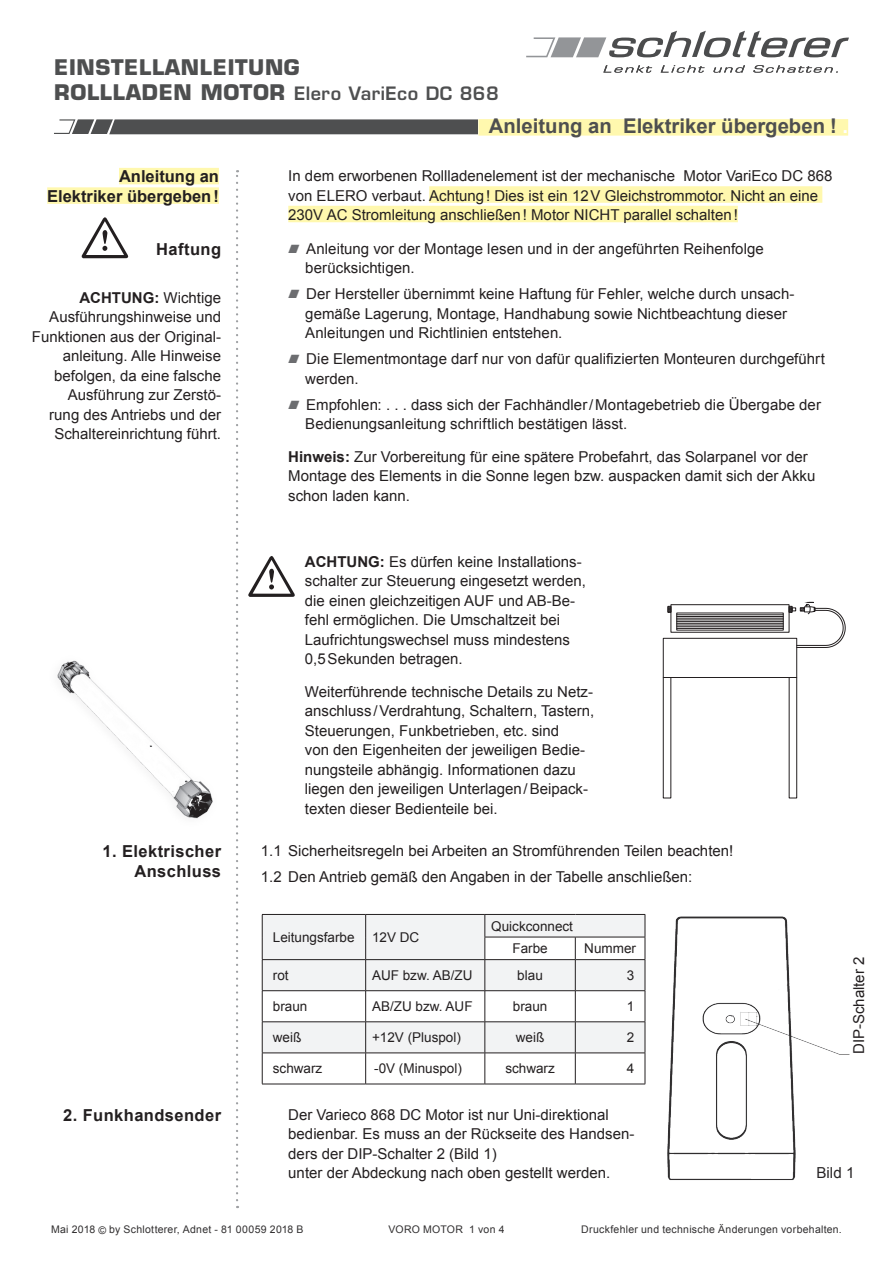
<style>
.page{position:relative;width:893px;height:1263px;background:#fff}
.page>*{position:absolute;margin:0;border:0;box-sizing:border-box;transform-origin:0 0}
.t1{font:700 21px "Eurostile LT Std";letter-spacing:.03em;color:#4e4f50}
.t2{font:700 20.25px "Arial";color:#4e4f50}
.t3{font:600 18px "Eurostile LT Std";letter-spacing:.03em;color:#4e4f50}
.t4{font:700 16.5px/19.5px "Arial";letter-spacing:.025em;color:#231f20;text-align:right}
.t5{font:700 16.5px/19.5px "Arial";color:#231f20;text-align:right}
.t6{font:15.15px "Arial";color:#282526}
.t7{font:15px/19.5px "Arial";color:#231f20}
.t8{font:13.5px/22.6px "Arial";color:#231f20;text-align:center}
.t9{font:10.5px "Arial";letter-spacing:.025em;color:#312f30}
.s1{font-weight:700;font-size:21px}
.s2{font-weight:700}
.s3{color:#fff}
.s4{font-family:"Schlotterer Raute normal";font-size:16.5px;color:#6c6d70}
</style>
<div class="page">
<svg style="left:236px;top:170px;width:2px;height:1030px"></svg>
<svg style="left:603px;top:65px;width:49px;height:8px"></svg>
<svg style="left:661px;top:65px;width:44px;height:8px"></svg>
<svg style="left:713px;top:65px;width:32px;height:8px"></svg>
<svg style="left:753px;top:65px;width:85px;height:8px"></svg>
<svg style="left:526px;top:31px;width:323px;height:26px"></svg>
<svg style="left:54px;top:119px;width:424px;height:15px"></svg>
<img style="left:57px;top:660px;width:156px;height:159px">
<svg style="left:82px;top:217px;width:46px;height:41px"></svg>
<div style="left:429px;top:186px;width:393px;height:17px;background:#fff8ae"></div>
<div style="left:288px;top:206px;width:450px;height:16px;background:#fff8ae"></div>
<div style="left:119px;top:168px;width:100px;height:16px;background:#fff8ae"></div>
<div style="left:47px;top:187px;width:172px;height:17px;background:#fff8ae"></div>
<svg style="left:248px;top:556px;width:47px;height:41px"></svg>
<svg style="left:668px;top:606px;width:115px;height:24px"></svg>
<div style="left:663px;top:638px;width:134px;height:40px;border:1px solid #231f20"></div>
<div style="left:789px;top:677px;width:8px;height:121px;border:1px solid #231f20"></div>
<div style="left:663px;top:677px;width:8px;height:121px;border:1px solid #231f20"></div>
<svg style="left:789px;top:602px;width:56px;height:46px"></svg>
<div style="left:478px;top:119px;width:370px;height:17px;background:#fff8ae"></div>
<img style="left:667px;top:916px;width:183px;height:264px">
<div style="left:803px;top:1164px;width:54px;height:18px;background:#fff"></div>
<div style="left:263px;top:915px;width:382px;height:22px;background:#f2f3f4"></div>
<svg style="left:263px;top:937px;width:382px;height:147px;fill:#f2f3f4"></svg>
<hr style="left:262px;top:914px;width:104px;height:1px;background:#231f20">
<hr style="left:366px;top:914px;width:119px;height:1px;background:#231f20">
<hr style="left:485px;top:914px;width:90px;height:1px;background:#231f20">
<hr style="left:575px;top:914px;width:70px;height:1px;background:#231f20">
<svg style="left:262px;top:915px;width:1px;height:44px"></svg>
<svg style="left:365px;top:915px;width:1px;height:44px"></svg>
<hr style="left:485px;top:937px;width:90px;height:1px;background:#231f20">
<svg style="left:485px;top:915px;width:1px;height:44px"></svg>
<hr style="left:575px;top:937px;width:70px;height:1px;background:#231f20">
<svg style="left:575px;top:937px;width:1px;height:22px"></svg>
<svg style="left:645px;top:915px;width:1px;height:44px"></svg>
<hr style="left:262px;top:959px;width:104px;height:1px;background:#231f20">
<hr style="left:262px;top:960px;width:1px;height:30px;background:#231f20">
<hr style="left:366px;top:959px;width:119px;height:1px;background:#231f20">
<hr style="left:365px;top:960px;width:1px;height:30px;background:#231f20">
<hr style="left:485px;top:959px;width:90px;height:1px;background:#231f20">
<hr style="left:485px;top:960px;width:1px;height:30px;background:#231f20">
<hr style="left:575px;top:959px;width:70px;height:1px;background:#231f20">
<hr style="left:575px;top:960px;width:1px;height:30px;background:#231f20">
<hr style="left:645px;top:960px;width:1px;height:30px;background:#231f20">
<hr style="left:262px;top:990px;width:104px;height:1px;background:#231f20">
<hr style="left:262px;top:991px;width:1px;height:30px;background:#231f20">
<hr style="left:366px;top:990px;width:119px;height:1px;background:#231f20">
<hr style="left:365px;top:991px;width:1px;height:30px;background:#231f20">
<hr style="left:485px;top:990px;width:90px;height:1px;background:#231f20">
<hr style="left:485px;top:991px;width:1px;height:30px;background:#231f20">
<hr style="left:575px;top:990px;width:70px;height:1px;background:#231f20">
<hr style="left:575px;top:991px;width:1px;height:30px;background:#231f20">
<hr style="left:645px;top:991px;width:1px;height:30px;background:#231f20">
<hr style="left:262px;top:1021px;width:104px;height:1px;background:#231f20">
<hr style="left:262px;top:1022px;width:1px;height:31px;background:#231f20">
<hr style="left:366px;top:1021px;width:119px;height:1px;background:#231f20">
<hr style="left:365px;top:1022px;width:1px;height:31px;background:#231f20">
<hr style="left:485px;top:1021px;width:90px;height:1px;background:#231f20">
<hr style="left:485px;top:1022px;width:1px;height:31px;background:#231f20">
<hr style="left:575px;top:1021px;width:70px;height:1px;background:#231f20">
<hr style="left:575px;top:1022px;width:1px;height:31px;background:#231f20">
<hr style="left:645px;top:1022px;width:1px;height:31px;background:#231f20">
<hr style="left:262px;top:1053px;width:104px;height:1px;background:#231f20">
<hr style="left:262px;top:1053px;width:1px;height:31px;background:#231f20">
<hr style="left:366px;top:1053px;width:119px;height:1px;background:#231f20">
<hr style="left:365px;top:1053px;width:1px;height:31px;background:#231f20">
<hr style="left:485px;top:1053px;width:90px;height:1px;background:#231f20">
<hr style="left:485px;top:1053px;width:1px;height:31px;background:#231f20">
<hr style="left:575px;top:1053px;width:70px;height:1px;background:#231f20">
<hr style="left:575px;top:1053px;width:1px;height:31px;background:#231f20">
<hr style="left:645px;top:1053px;width:1px;height:31px;background:#231f20">
<hr style="left:262px;top:1084px;width:104px;height:1px;background:#231f20">
<hr style="left:366px;top:1084px;width:119px;height:1px;background:#231f20">
<hr style="left:485px;top:1084px;width:90px;height:1px;background:#231f20">
<hr style="left:575px;top:1084px;width:70px;height:1px;background:#231f20">
<h1 class="t1" style="left:54px;top:54px;width:247px">EINSTELLANLEITUNG</h1>
<p class="t3" style="left:54px;top:82px;width:446px"><span class="s1">ROLLLADEN MOTOR</span> Elero VariEco DC 868</p>
<p class="t5" style="left:47px;top:167px;width:173px">Anleitung an<br>Elektriker übergeben!</p>
<p class="t4" style="left:156px;top:240px;width:66px">Haftung</p>
<p class="t7" style="left:32px;top:288px;width:191px;text-align:right"><span class="s2">ACHTUNG:</span> Wichtige<br>Ausführungshinweise und<br>Funktionen aus der Original&shy;anleitung. Alle Hinweise befolgen, da eine falsche<br>Ausführung zur Zerstö-<br>rung des Antriebs und der<br>Schaltereinrichtung führt.</p>
<p class="t4" style="left:103px;top:842px;width:120px">1. Elektrischer<br>Anschluss</p>
<p class="t4" style="left:63px;top:1106px;width:159px">2. Funkhandsender</p>
<h2 class="t2" style="left:489px;top:113px;width:361px">Anleitung an Elektriker übergeben ! <span class="s3">.</span></h2>
<p class="t7" style="left:288px;top:166px;width:546px">In dem erworbenen Rollladenelement ist der mechanische Motor VariEco DC 868 von ELERO verbaut. Achtung! Dies ist ein 12V Gleichstrommotor. Nicht an eine<br>230V AC Stromleitung anschließen! Motor NICHT parallel schalten!</p>
<p class="t7" style="left:305px;top:239px;width:460px;text-indent:-17px"><span class="s4">AA</span> Anleitung vor der Montage lesen und in der angeführten Reihenfolge berücksichtigen.</p>
<p class="t7" style="left:305px;top:284px;width:490px;text-indent:-17px"><span class="s4">AA</span> Der Hersteller übernimmt keine Haftung für Fehler, welche durch unsach&shy;gemäße Lagerung, Montage, Handhabung sowie Nichtbeachtung dieser<br>Anleitungen und Richtlinien entstehen.</p>
<p class="t7" style="left:305px;top:349px;width:521px;text-indent:-17px"><span class="s4">AA</span> Die Elementmontage darf nur von dafür qualifizierten Monteuren durchgeführt werden.</p>
<p class="t7" style="left:305px;top:395px;width:517px;text-indent:-17px"><span class="s4">AA</span> Empfohlen: . . . dass sich der Fachhändler/Montagebetrieb die Übergabe der<br>Bedienungsanleitung schriftlich bestätigen lässt.</p>
<p class="t7" style="left:288px;top:447px;width:528px"><span class="s2">Hinweis:</span> Zur Vorbereitung für eine spätere Probefahrt, das Solarpanel vor der<br>Montage des Elements in die Sonne legen bzw. auspacken damit sich der Akku schon laden kann.</p>
<p class="t7" style="left:305px;top:552px;width:282px"><span class="s2">ACHTUNG:</span> Es dürfen keine Installations&shy;schalter zur Steuerung eingesetzt werden, die einen gleichzeitigen AUF und AB-Be&shy;fehl ermöglichen. Die Umschaltzeit bei Laufrichtungswechsel muss mindestens 0,5Sekunden betragen.</p>
<p class="t7" style="left:305px;top:682px;width:291px">Weiterführende technische Details zu Netz&shy;anschluss /Verdrahtung, Schaltern, Tastern, Steuerungen, Funkbetrieben, etc. sind<br>von den Eigenheiten der jeweiligen Bedie&shy;nungsteile abhängig. Informationen dazu liegen den jeweiligen Unterlagen/Beipack&shy;texten dieser Bedienteile bei.</p>
<p class="t7" style="left:261px;top:838px;width:474px;line-height:25.8px">1.1 Sicherheitsregeln bei Arbeiten an Stromführenden Teilen beachten!<br>1.2 Den Antrieb gemäß den Angaben in der Tabelle anschließen:</p>
<p class="t8" style="left:273px;top:926px;width:83px">Leitungsfarbe</p>
<p class="t8" style="left:372px;top:926px;width:49px">12V DC</p>
<p class="t8" style="left:491px;top:915px;width:83px">Quickconnect<br>Farbe</p>
<p class="t8" style="left:584px;top:937px;width:53px">Nummer</p>
<p class="t8" style="left:273px;top:964px;width:17px">rot</p>
<p class="t8" style="left:372px;top:964px;width:102px">AUF bzw. AB/ZU</p>
<p class="t8" style="left:517px;top:964px;width:27px">blau</p>
<p class="t8" style="left:627px;top:964px;width:9px">3</p>
<p class="t8" style="left:273px;top:995px;width:36px">braun</p>
<p class="t8" style="left:372px;top:995px;width:102px">AB/ZU bzw. AUF</p>
<p class="t8" style="left:513px;top:995px;width:36px">braun</p>
<p class="t8" style="left:627px;top:995px;width:9px">1</p>
<p class="t8" style="left:273px;top:1026px;width:30px">weiß</p>
<p class="t8" style="left:372px;top:1026px;width:90px">+12V (Pluspol)</p>
<p class="t8" style="left:516px;top:1026px;width:30px">weiß</p>
<p class="t8" style="left:627px;top:1026px;width:9px">2</p>
<p class="t8" style="left:273px;top:1057px;width:51px">schwarz</p>
<p class="t8" style="left:374px;top:1057px;width:89px">-0V (Minuspol)</p>
<p class="t8" style="left:505px;top:1057px;width:51px">schwarz</p>
<p class="t8" style="left:627px;top:1057px;width:9px">4</p>
<p class="t7" style="left:288px;top:1105px;width:348px">Der Varieco 868 DC Motor ist nur Uni-direktional bedienbar. Es muss an der Rückseite des Handsen&shy;ders der DIP-Schalter 2 (Bild 1)<br>unter der Abdeckung nach oben gestellt werden.</p>
<p class="t7" style="left:849px;top:1054px;width:99px;rotate:-90deg">DIP-Schalter 2</p>
<p class="t6" style="left:816px;top:1163px;width:40px">Bild 1</p>
<p class="t9" style="left:51px;top:1223px;width:254px">Mai 2018 © by Schlotterer, Adnet - 81 00059 2018 B</p>
<p class="t9" style="left:388px;top:1223px;width:118px">VORO MOTOR 1 von 4</p>
<p class="t9" style="left:581px;top:1223px;width:262px">Druckfehler und technische Änderungen vorbehalten.</p>
</div>
